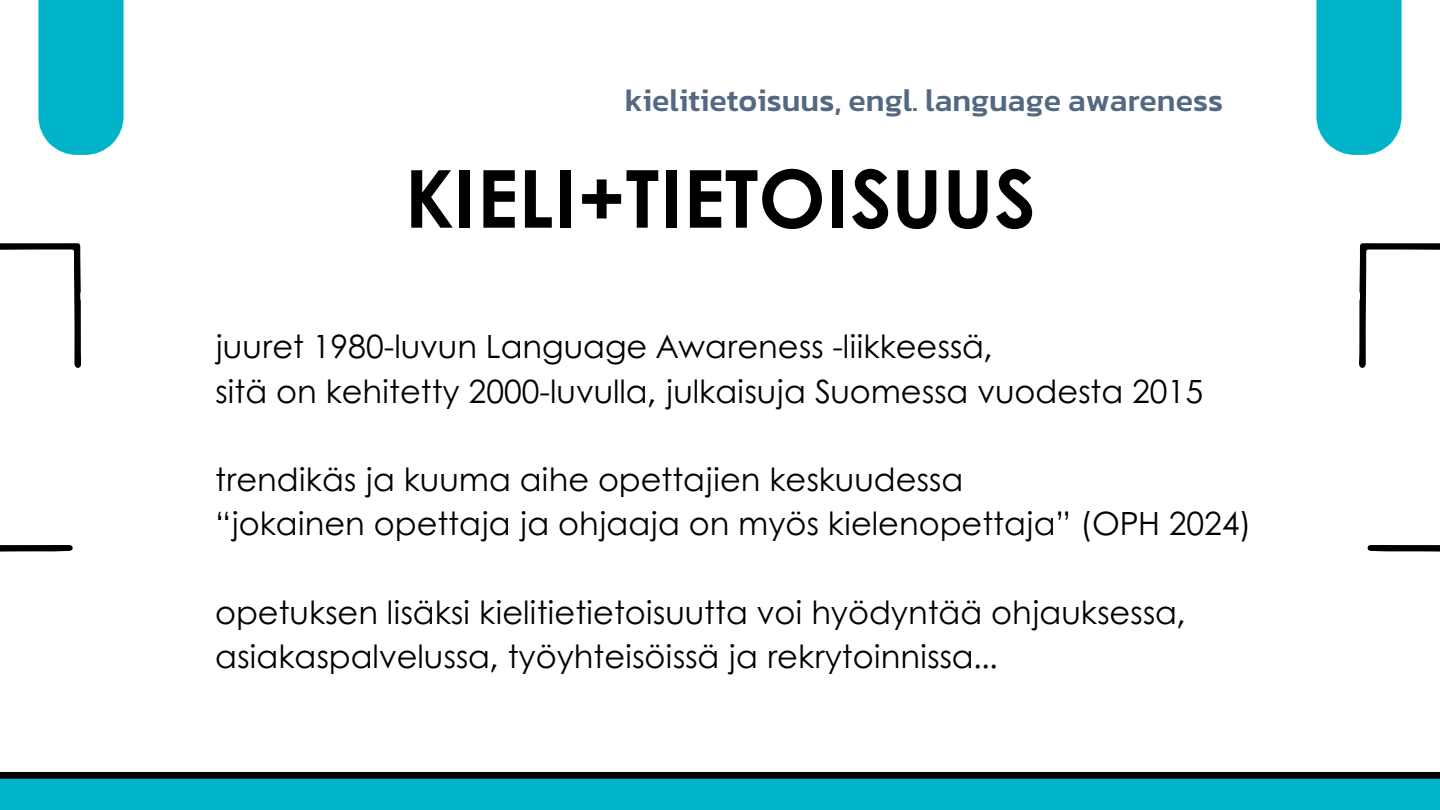
<style>
.page{position:relative;width:1440px;height:810px;background:#fff}
.page>*{position:absolute;margin:0;border:0;box-sizing:border-box;transform-origin:0 0}
.t1{font:700 80px "Century Gothic";color:#000}
.t2{font:32px/44.2px "Century Gothic";color:#000}
.t3{font:500 32px "Kanit";color:#546981}
</style>
<div class="page">
<div style="left:1316px;top:0;width:86px;height:155px;background:#00b3c9"></div>
<svg style="left:0;top:772px;width:1440px;height:38px;background:#0093a5"></svg>
<svg style="left:1359px;top:243px;width:81px;height:309px"></svg>
<svg style="left:0;top:243px;width:81px;height:309px"></svg>
<div style="left:38px;top:0;width:86px;height:155px;background:#00b3c9"></div>
<p class="t3" style="left:625px;top:76px;width:600px">kielitietoisuus, engl. language awareness</p>
<p class="t1" style="left:405px;top:138px;width:632px">KIELI+TIETOISUUS</p>
<h2 class="t2" style="left:215px;top:323px;width:779px">juuret 1980-luvun Language Awareness -liikkeessä,</h2>
<h1 class="t2" style="left:215px;top:367px;width:989px">sitä on kehitetty 2000-luvulla, julkaisuja Suomessa vuodesta 2015</h1>
<p class="t2" style="left:215px;top:456px;width:750px">trendikäs ja kuuma aihe opettajien keskuudessa</p>
<p class="t2" style="left:215px;top:500px;width:1038px">“jokainen opettaja ja ohjaaja on myös kielenopettaja” (OPH 2024)</p>
<p class="t2" style="left:215px;top:589px;width:972px">opetuksen lisäksi kielitietietoisuutta voi hyödyntää ohjauksessa, asiakaspalvelussa, työyhteisöissä ja rekrytoinnissa...</p>
</div>
